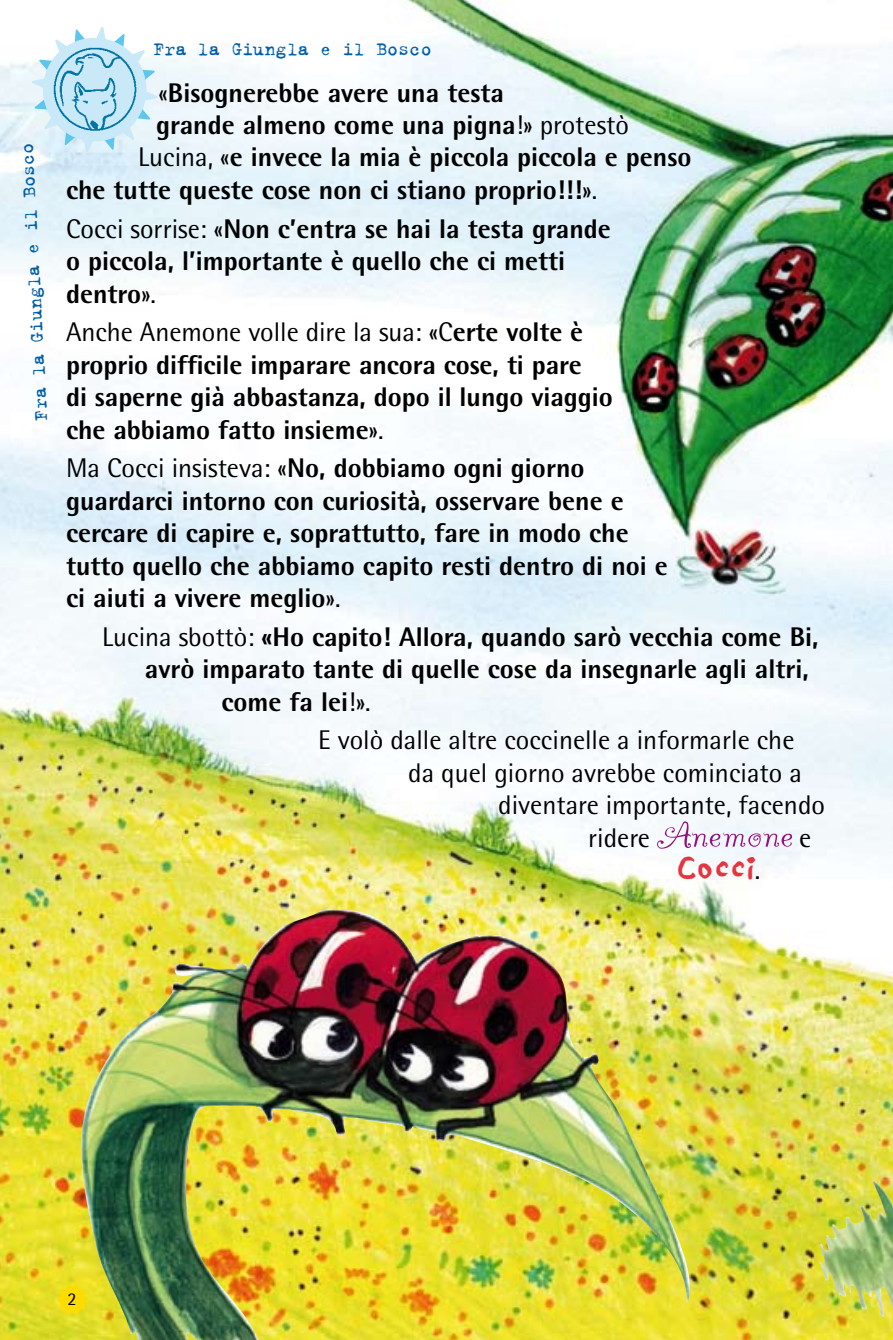
<style>
.page{position:relative;width:893px;height:1340px;background:#fff}
.page>*{position:absolute;margin:0;border:0;box-sizing:border-box;transform-origin:0 0}
.t1{font:800 27px/32.4px "Rotis Semi Sans";color:#000}
.t2{font:27px "Rotis Semi Sans";color:#000}
.t3{font:27px "Sand";color:#e53540}
.t4{font:20.25px "Trixie";color:#005ea8}
.t5{font:18px "Rotis Semi Sans";color:#000}
.s1{font-weight:400}
.s2{font-family:"Rotis Semi Sans";color:#000}
</style>
<div class="page">
<img style="left:0;top:0;width:893px;height:1339px">
<svg style="left:57px;top:1283px;width:16px;height:32px"></svg>
<svg style="left:31px;top:26px;width:126px;height:128px"></svg>
<div style="left:43px;top:38px;width:103px;height:103px;background:#c9e9f8;border-radius:50%"></div>
<img style="left:51px;top:44px;width:87px;height:89px">
<svg style="left:657px;top:821px;width:135px;height:27px"></svg>
<img style="left:73px;top:910px;width:625px;height:429px">
<img style="left:819px;top:1180px;width:74px;height:136px">
<p class="t4" style="left:28px;top:421px;width:280px;rotate:-93deg">Fra la Giungla e il Bosco</p>
<p class="t4" style="left:153px;top:36px;width:280px">Fra la Giungla e il Bosco</p>
<p class="t1" style="left:158px;top:76px;width:347px"><span class="s1">«</span>Bisognerebbe avere una testa</p>
<p class="t1" style="left:156px;top:108px;width:474px">grande almeno come una pigna<span class="s1">!» protestò</span></p>
<p class="t1" style="left:138px;top:141px;width:555px"><span class="s1">Lucina, «</span>e invece la mia è piccola piccola e penso</p>
<p class="t1" style="left:66px;top:173px;width:533px">che tutte queste cose non ci stiano proprio!!!<span class="s1">».</span></p>
<p class="t1" style="left:66px;top:212px;width:546px"><span class="s1">Cocci sorrise: «</span>Non c’entra se hai la testa grande o piccola, l’importante è quello che ci metti dentro<span class="s1">».</span></p>
<p class="t1" style="left:66px;top:315px;width:548px"><span class="s1">Anche Anemone volle dire la sua: «C</span>erte volte è proprio difficile imparare ancora cose, ti pare<br>di saperne già abbastanza, dopo il lungo viaggio che abbiamo fatto insieme<span class="s1">».</span></p>
<p class="t1" style="left:66px;top:451px;width:603px"><span class="s1">Ma Cocci insisteva: «</span>No, dobbiamo ogni giorno guardarci intorno con curiosità, osservare bene e cercare di capire e, soprattutto, fare in modo che tutto quello che abbiamo capito resti dentro di noi e ci aiuti a vivere meglio<span class="s1">».</span></p>
<p class="t1" style="left:102px;top:620px;width:718px"><span class="s1">Lucina sbottò:</span> «Ho capito! Allora, quando sarò vecchia come Bi,</p>
<p class="t1" style="left:145px;top:652px;width:665px">avrò imparato tante di quelle cose da insegnarle agli altri,</p>
<p class="t1" style="left:221px;top:684px;width:151px">come fa lei<span class="s1">!».</span></p>
<p class="t2" style="left:318px;top:724px;width:478px">E volò dalle altre coccinelle a informarle che</p>
<p class="t2" style="left:408px;top:756px;width:395px">da quel giorno avrebbe cominciato a</p>
<p class="t2" style="left:498px;top:789px;width:328px">diventare importante, facendo</p>
<p class="t2" style="left:588px;top:821px;width:63px">ridere</p>
<p class="t2" style="left:799px;top:821px;width:14px">e</p>
<p class="t3" style="left:678px;top:854px;width:83px">Cocci<span class="s2">.</span></p>
<p class="t5" style="left:67px;top:1287px;width:11px">2</p>
</div>
